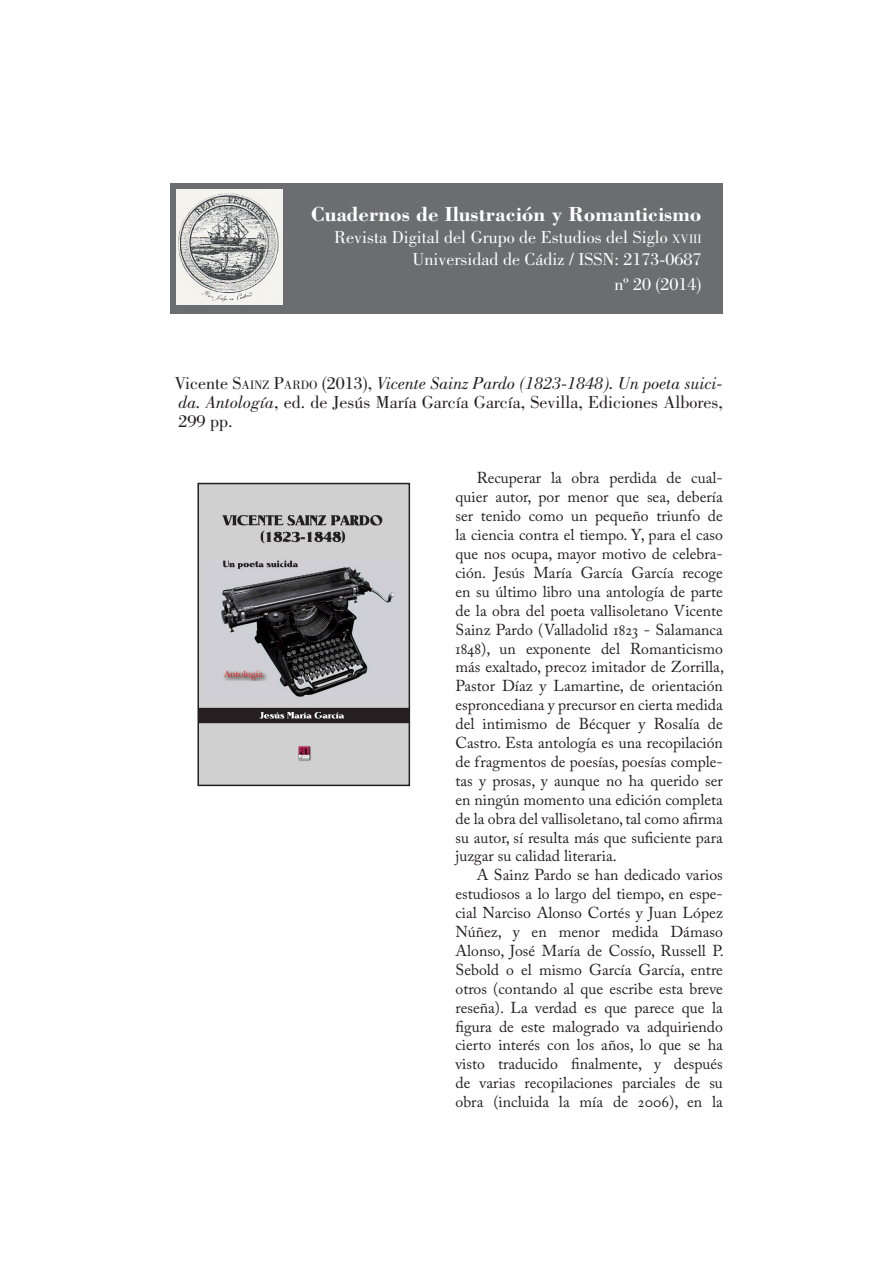
<style>
.page{position:relative;width:893px;height:1263px;background:#fff}
.page>*{position:absolute;margin:0;border:0;box-sizing:border-box;transform-origin:0 0}
.t1{font:700 21px "Bodoni Std";color:#fff}
.Resumen{font:18px/18.9px "Bodoni Std";color:#231f20;text-align:justify}
.t2{font:18px "Bodoni Std";color:#fff}
.t3{font:18px "Bodoni Std";color:#fff}
.Texto{font:15.75px/18.9px "Adobe Caslon Pro";color:#231f20;text-align:justify}
.s1{font-size:12.6px}
.s2{font-style:inherit}
.s3{font-style:italic}
</style>
<div class="page">
<div style="left:170px;top:183px;width:553px;height:131px;background:#6c6d70"></div>
<img style="left:176px;top:189px;width:107px;height:115px">
<img style="left:200px;top:486px;width:207px;height:297px">
<div style="left:197px;top:483px;width:213px;height:303px;border:2px solid #231f20"></div>
<p class="t1" style="left:311px;top:201px;width:392px">Cuadernos de Ilustración y Romanticismo</p>
<p class="t2" style="left:334px;top:227px;width:369px">Revista Digital del Grupo de Estudios del Siglo <span class="s1">XVIII</span></p>
<p class="t2" style="left:413px;top:249px;width:290px">Universidad de Cádiz / ISSN: <span class="s2">2173-0687</span></p>
<p class="t3" style="left:615px;top:274px;width:89px"><span class="s2">nº</span> 20 <span class="s2">(</span>2014<span class="s2">)</span></p>
<p class="Resumen" style="left:174px;top:374px;width:550px">Vicente <span class="s2">S</span><span class="s1">AINZ</span> <span class="s2">P</span><span class="s1">ARDO</span> (2013), <span class="s3">Vicente Sainz Pardo (1823-1848). Un poeta suici&shy;da. Antología</span>, ed. de Jesús María García García, Sevilla, Ediciones Albores, <span class="s2">299</span> pp.</p>
<p class="Texto" style="left:455px;top:468px;width:270px;text-indent:21px">Recuperar la obra perdida de cual&shy;quier autor, por menor que sea, debería ser tenido como un pequeño triunfo de la ciencia contra el tiempo. Y, para el caso que nos ocupa, mayor motivo de celebra&shy;ción. Jesús María García García recoge en su último libro una antología de parte de la obra del poeta vallisoletano Vicente Sainz Pardo (Valladolid 1823 - Salamanca 1848), un exponente del Romanticismo más exaltado, precoz imitador de Zorrilla, Pastor Díaz y Lamartine, de orientación esproncediana y precursor en cierta medida del intimismo de Bécquer y Rosalía de Castro. Esta antología es una recopilación de fragmentos de poesías, poesías comple&shy;tas y prosas, y aunque no ha querido ser en ningún momento una edición completa de la obra del vallisoletano, tal como afirma su autor, sí resulta más que suficiente para juzgar su calidad literaria.</p>
<p class="Texto" style="left:455px;top:865px;width:270px;text-indent:21px">A Sainz Pardo se han dedicado varios estudiosos a lo largo del tiempo, en espe&shy;cial Narciso Alonso Cortés y Juan López Núñez, y en menor medida Dámaso Alonso, José María de Cossío, Russell P.<br>Sebold o el mismo García García, entre otros (contando al que escribe esta breve reseña). La verdad es que parece que la figura de este malogrado va adquiriendo cierto interés con los años, lo que se ha visto traducido finalmente, y después de varias recopilaciones parciales de su obra (incluida la mía de 2006), en la</p>
</div>
